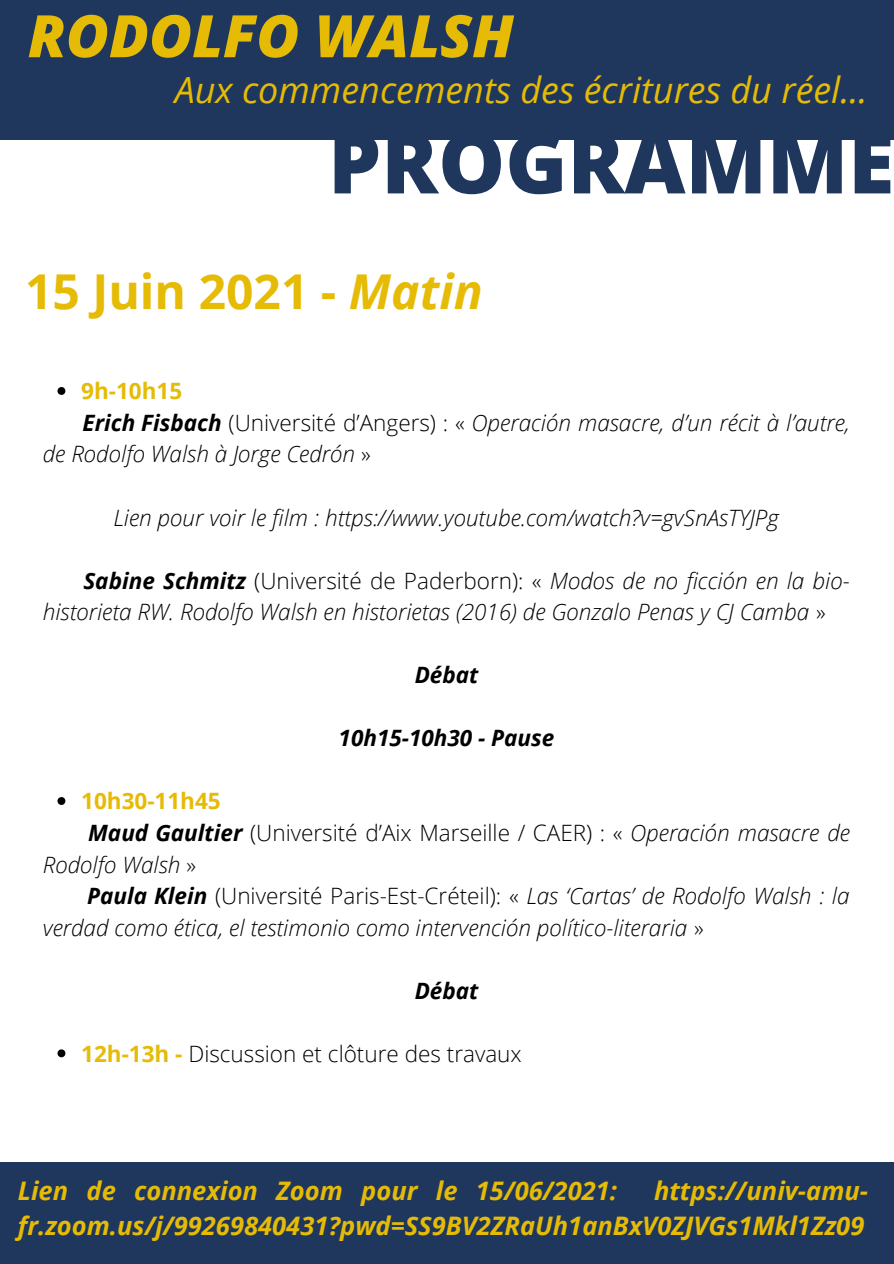
<style>
.page{position:relative;width:894px;height:1264px;background:#fff}
.page>*{position:absolute;margin:0;border:0;box-sizing:border-box;transform-origin:0 0}
.t1{font:800 84px "Open Sans";color:#1f375c}
.t2{font:italic 800 58.5px "Open Sans";color:#e6bb06}
.t3{font:700 48px "Open Sans";color:#e6bb06}
.t4{font:italic 36px "Open Sans";color:#e6bb06}
.t5{font:italic 700 25.5px/35px "Open Sans";color:#e6bb06;text-align:right}
.t6{font:italic 300 22.5px/31.5px "Open Sans";color:#000}
.t7{font:300 22.5px/31.5px "Open Sans";color:#000}
.t8{font:italic 700 22.5px "Open Sans";color:#000}
.t9{font:700 22.5px "Open Sans";color:#e6bb06}
.s1{font-style:italic}
.s2{font-weight:700}
.s3{font-style:normal}
.s4{font-weight:700;font-style:italic}
.s5{font-weight:700;color:#e6bb06}
</style>
<div class="page">
<div style="left:0;top:0;width:893px;height:139px;background:#1f375c"></div>
<svg style="left:57px;top:387px;width:8px;height:8px"></svg>
<svg style="left:57px;top:797px;width:8px;height:8px"></svg>
<svg style="left:57px;top:1049px;width:8px;height:8px"></svg>
<div style="left:0;top:1162px;width:893px;height:101px;background:#1f375c"></div>
<p class="t2" style="left:28px;top:-5px;width:487px">RODOLFO WALSH</p>
<p class="t4" style="left:175px;top:64px;width:694px">Aux commencements des écritures du réel...</p>
<p class="t1" style="left:328px;top:104px;width:567px">PROGRAMME</p>
<p class="t3" style="left:25px;top:257px;width:459px">15 Juin 2021 - <span class="s1">Matin</span></p>
<p class="t9" style="left:81px;top:375px;width:102px">9h-10h15</p>
<p class="t6" style="left:43px;top:406px;width:808px;text-indent:40px"><span class="s2">Erich Fisbach</span> <span class="s3">(Université d’Angers) : «</span> Operación masacre, d’un récit à l’autre, de Rodolfo Walsh à Jorge Cedrón <span class="s3">»</span></p>
<p class="t6" style="left:113px;top:501px;width:666px">Lien pour voir le film : https://www.youtube.com/watch?v=gvSnAsTYJPg</p>
<p class="t6" style="left:43px;top:564px;width:808px;text-indent:40px"><span class="s2">Sabine Schmitz</span> <span class="s3">(Université de Paderborn): «</span> Modos de no ficción en la bio&shy;historieta RW. Rodolfo Walsh en historietas (2016) de Gonzalo Penas y CJ Camba <span class="s3">»</span></p>
<p class="t8" style="left:414px;top:659px;width:65px">Débat</p>
<p class="t9" style="left:81px;top:785px;width:141px">10h30-11h45</p>
<p class="t8" style="left:338px;top:722px;width:217px">10h15-10h30 - Pause</p>
<p class="t7" style="left:43px;top:816px;width:808px;text-indent:45px"><span class="s4">Maud Gaultier</span> (Université d’Aix Marseille / CAER) : « <span class="s1">Operación masacre de<br>Rodolfo Walsh</span> »</p>
<p class="t6" style="left:43px;top:879px;width:808px;text-indent:44px"><span class="s2">Paula Klein</span> <span class="s3">(Université Paris-Est-Créteil): «</span> Las ‘Cartas’ de Rodolfo Walsh : la verdad como ética, el testimonio como intervención político-literaria <span class="s3">»</span></p>
<p class="t8" style="left:414px;top:974px;width:65px">Débat</p>
<p class="t7" style="left:81px;top:1037px;width:442px"><span class="s5">12h-13h -</span> Discussion et clôture des travaux</p>
<p class="t5" style="left:18px;top:1172px;width:851px">https://univ-amu&shy;fr.zoom.us/j/99269840431?pwd=SS9BV2ZRaUh1anBxV0ZJVGs1Mkl1Zz09</p>
<p class="t5" style="left:18px;top:1172px;width:600px">Lien de connexion Zoom pour le 15/06/2021:</p>
</div>
